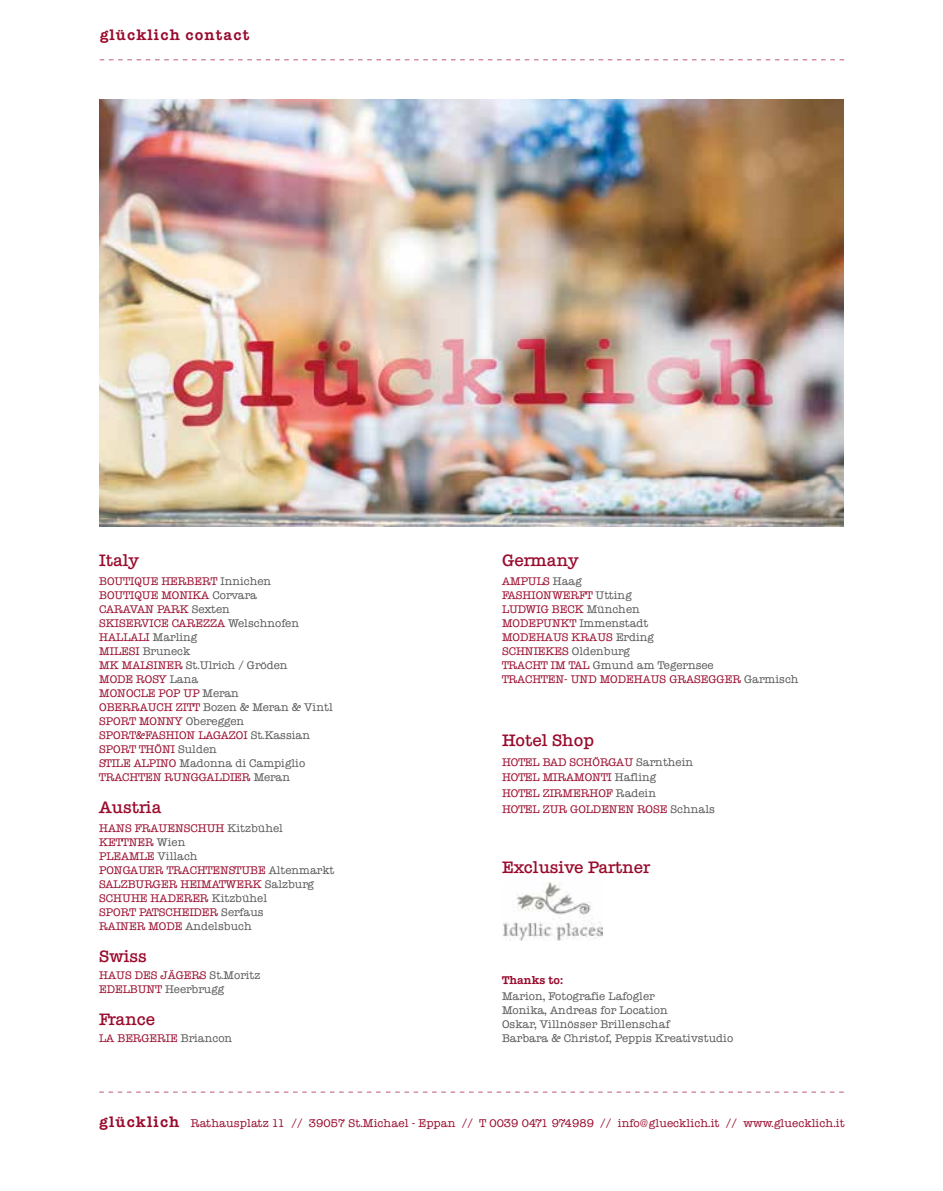
<style>
.page{position:relative;width:943px;height:1191px;background:#fff}
.page>*{position:absolute;margin:0;border:0;box-sizing:border-box;transform-origin:0 0}
.t1{font:500 15.75px "Typewriter Serial";color:#990a2c}
.t2{font:700 14px "Typewriter Serial";letter-spacing:.08em;color:#990a2c}
.t3{font:10.67px "Typewriter Serial";letter-spacing:.005em;color:#990a2c}
.t4{font:700 10.67px "Typewriter Serial";letter-spacing:.005em;color:#990a2c}
.t5{font:10.5px/14px "Typewriter Serial";color:#990a2c}
.t6{font:10.5px/14px "Typewriter Serial";letter-spacing:.005em;color:#575756}
.s1{color:#575756}
.s2{font-weight:700;font-size:14px}
</style>
<div class="page">
<img style="left:99px;top:99px;width:744px;height:427px">
<svg style="left:100px;top:60px;width:567px;height:1px"></svg>
<svg style="left:673px;top:60px;width:171px;height:1px"></svg>
<svg style="left:99px;top:1091px;width:281px;height:1px"></svg>
<svg style="left:386px;top:1091px;width:281px;height:1px"></svg>
<svg style="left:673px;top:1091px;width:170px;height:1px"></svg>
<img style="left:502px;top:882px;width:100px;height:59px">
<h2 class="t2" style="left:100px;top:26px;width:151px">glücklich contact</h2>
<h1 class="t1" style="left:99px;top:550px;width:41px">Italy</h1>
<p class="t5" style="left:99px;top:574px;width:235px">BOUTIQUE HERBERT <span class="s1">Innichen<br></span>BOUTIQUE MONIKA <span class="s1">Corvara<br></span>CARAVAN PARK <span class="s1">Sexten<br></span>SKISERVICE CAREZZA <span class="s1">Welschnofen<br></span>HALLALI <span class="s1">Marling<br></span>MILESI <span class="s1">Bruneck<br></span>MK MALSINER <span class="s1">St.Ulrich / Gröden<br></span>MODE ROSY <span class="s1">Lana<br></span>MONOCLE POP UP <span class="s1">Meran<br></span>OBERRAUCH ZITT <span class="s1">Bozen &amp; Meran &amp; Vintl<br></span>SPORT MONNY <span class="s1">Obereggen<br></span>SPORT&amp;FASHION LAGAZOI <span class="s1">St.Kassian<br></span>SPORT THÖNI <span class="s1">Sulden<br></span>STILE ALPINO <span class="s1">Madonna di Campiglio<br></span>TRACHTEN RUNGGALDIER <span class="s1">Meran</span></p>
<h1 class="t1" style="left:99px;top:797px;width:64px">Austria</h1>
<p class="t5" style="left:99px;top:821px;width:237px">HANS FRAUENSCHUH <span class="s1">Kitzbühel<br></span>KETTNER <span class="s1">Wien<br></span>PLEAMLE <span class="s1">Villach<br></span>PONGAUER TRACHTENSTUBE <span class="s1">Altenmarkt<br></span>SALZBURGER HEIMATWERK <span class="s1">Salzburg<br></span>SCHUHE HADERER <span class="s1">Kitzbühel<br></span>SPORT PATSCHEIDER <span class="s1">Serfaus<br></span>RAINER MODE <span class="s1">Andelsbuch</span></p>
<h1 class="t1" style="left:99px;top:946px;width:49px">Swiss</h1>
<p class="t5" style="left:99px;top:968px;width:163px">HAUS DES JÄGERS <span class="s1">St.Moritz<br></span>EDELBUNT <span class="s1">Heerbrugg</span></p>
<h1 class="t1" style="left:99px;top:1009px;width:57px">France</h1>
<p class="t5" style="left:99px;top:1031px;width:134px">LA BERGERIE <span class="s1">Briancon</span></p>
<h1 class="t1" style="left:502px;top:550px;width:78px">Germany</h1>
<p class="t5" style="left:502px;top:574px;width:298px">AMPULS <span class="s1">Haag<br></span>FASHIONWERFT <span class="s1">Utting<br></span>LUDWIG BECK <span class="s1">München<br></span>MODEPUNKT <span class="s1">Immenstadt<br></span>MODEHAUS KRAUS <span class="s1">Erding<br></span>SCHNIEKES <span class="s1">Oldenburg<br></span>TRACHT IM TAL <span class="s1">Gmund am Tegernsee<br></span>TRACHTEN- UND MODEHAUS GRASEGGER <span class="s1">Garmisch</span></p>
<h1 class="t1" style="left:502px;top:731px;width:93px">Hotel Shop</h1>
<p class="t5" style="left:502px;top:754px;width:214px;line-height:15.8px">HOTEL BAD SCHÖRGAU <span class="s1">Sarnthein<br></span>HOTEL MIRAMONTI <span class="s1">Hafling<br></span>HOTEL ZIRMERHOF <span class="s1">Radein<br></span>HOTEL ZUR GOLDENEN ROSE <span class="s1">Schnals</span></p>
<h1 class="t1" style="left:502px;top:858px;width:150px">Exclusive Partner</h1>
<p class="t4" style="left:502px;top:974px;width:63px">Thanks to:</p>
<p class="t6" style="left:502px;top:989px;width:233px">Marion, Fotografie Lafogler<br>Monika, Andreas for Location<br>Oskar, Villnösser Brillenschaf<br>Barbara &amp; Christof, Peppis Kreativstudio</p>
<p class="t3" style="left:99px;top:1116px;width:747px"><span class="s2">glücklich</span> Rathausplatz 11 // 39057 St.Michael - Eppan // T 0039 0471 974989 // info@gluecklich.it // www.gluecklich.it</p>
</div>
